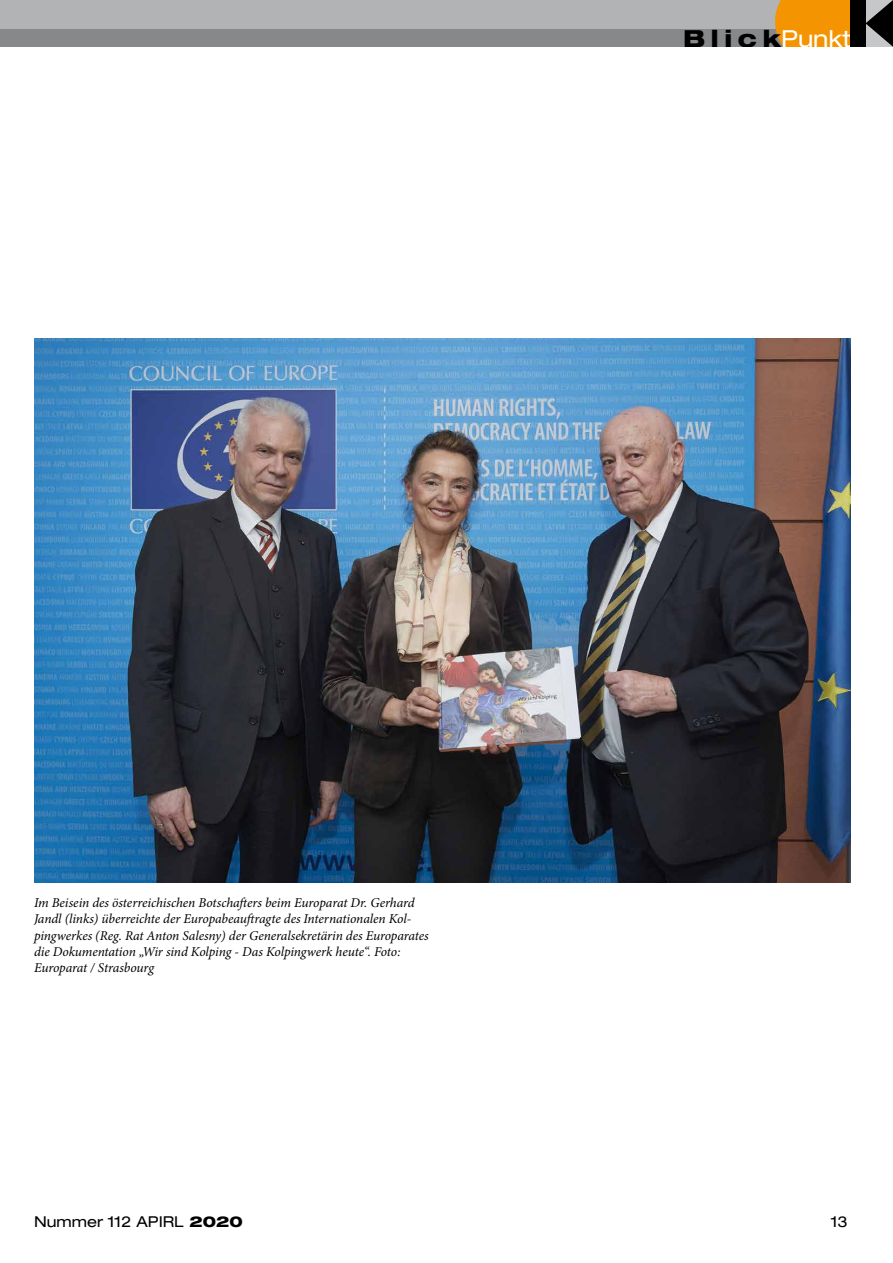
<style>
.page{position:relative;width:893px;height:1263px;background:#fff}
.page>*{position:absolute;margin:0;border:0;box-sizing:border-box;transform-origin:0 0}
.t1{font:800 expanded 23.55px "Helvetica Neue LT Std";color:#000}
.t2{font:expanded 15px "Helvetica Neue LT Std";color:#000}
.t3{font:italic 13.5px/16.2px "Minion Pro";letter-spacing:-.01em;color:#000}
.s1{font-weight:400;color:#fff}
.s2{font-weight:800}
</style>
<div class="page">
<div style="left:0;top:0;width:893px;height:36px;background:#b1b3b4"></div>
<div style="left:0;top:30px;width:893px;height:17px;background:#87888a"></div>
<svg style="left:775px;top:0;width:118px;height:47px;background:#ca861d"></svg>
<div style="left:850px;top:0;width:16px;height:47px;background:#000"></div>
<img style="left:34px;top:338px;width:816px;height:545px">
<h1 class="t1" style="left:683px;top:23px;width:170px">B l i c k<span class="s1">Punkt</span></h1>
<p class="t3" style="left:34px;top:895px;width:396px">Im Beisein des österreichischen Botschafters beim Europarat Dr. Gerhard Jandl (links) überreichte der Europabeauftragte des Internationalen Kol&shy;pingwerkes (Reg. Rat Anton Salesny) der Generalsekretärin des Europarates die Dokumentation „Wir sind Kolping - Das Kolpingwerk heute“. Foto:<br>Europarat / Strasbourg</p>
<p class="t2" style="left:34px;top:1212px;width:210px">Nummer 112 APIRL <span class="s2">2020</span></p>
<p class="t2" style="left:831px;top:1212px;width:18px">13</p>
</div>
